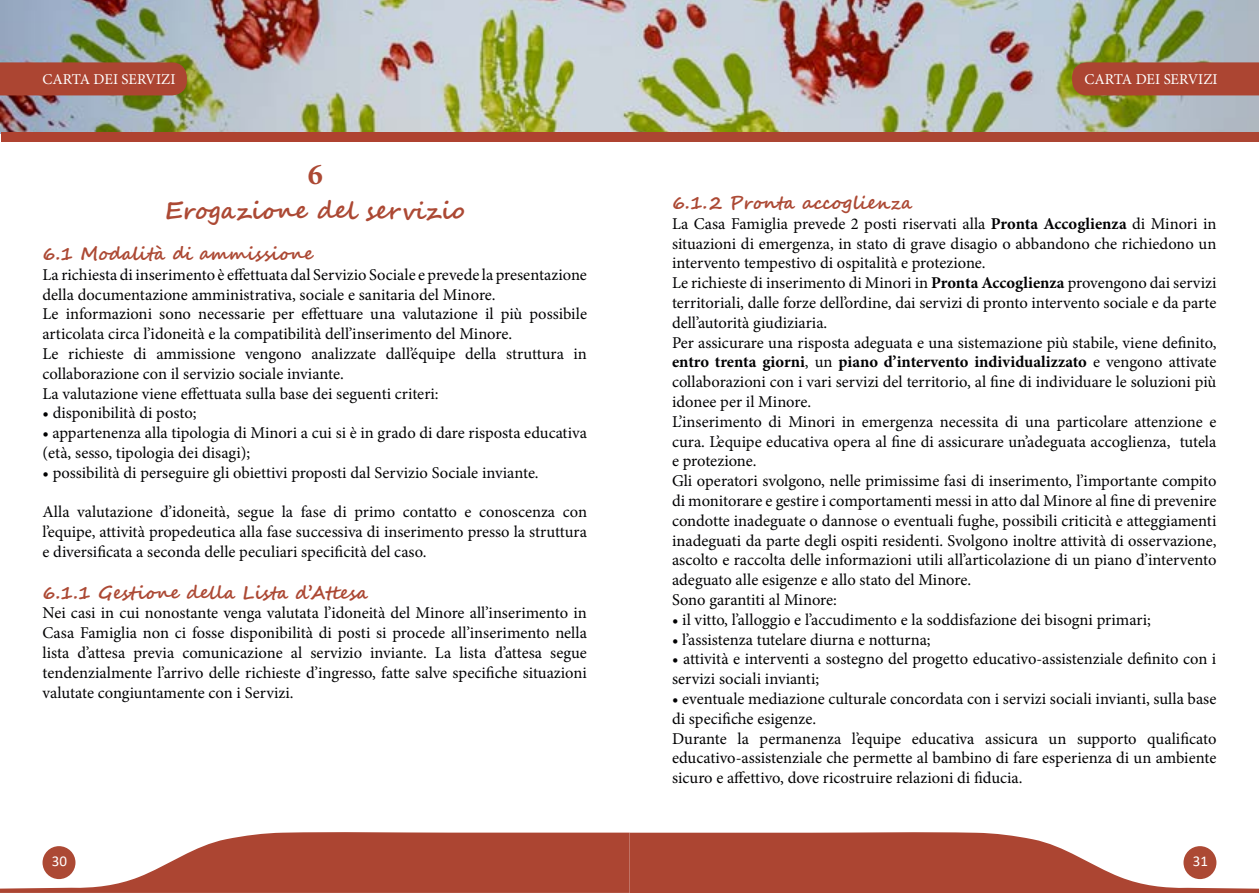
<style>
.page{position:relative;width:1259px;height:893px;background:#fff}
.page>*{position:absolute;margin:0;border:0;box-sizing:border-box;transform-origin:0 0}
.t1{font:700 30px "Minion Pro";color:#ac4934}
.t2{font:700 24px "Segoe Script";color:#ac4934}
.t3{font:700 18px "Segoe Script";color:#ac4934}
.t4{font:16.5px/19.8px "Minion Pro";color:#020203}
.t5{font:15px "Minion Pro";color:#fff}
.t6{font:15px "Calibri";color:#fff}
.s1{font-weight:700}
</style>
<div class="page">
<svg style="left:0;top:832px;width:1259px;height:61px"></svg>
<div style="left:43px;top:846px;width:32px;height:33px;background:#ac4934;border-radius:50%"></div>
<div style="left:1183px;top:846px;width:33px;height:33px;background:#ac4934;border-radius:50%"></div>
<img style="left:0;top:0;width:1259px;height:134px">
<div style="left:1px;top:133px;width:628px;height:9px;background:#af4230"></div>
<div style="left:630px;top:133px;width:629px;height:9px;background:#ac4532"></div>
<div style="left:0;top:62px;width:187px;height:33px;background:#ac4532"></div>
<div style="left:1072px;top:62px;width:187px;height:33px;background:#ac4532"></div>
<p class="t5" style="left:43px;top:69px;width:134px">CARTA DEI SERVIZI</p>
<p class="t5" style="left:1084px;top:69px;width:134px">CARTA DEI SERVIZI</p>
<h1 class="t1" style="left:308px;top:154px;width:16px">6</h1>
<h2 class="t2" style="left:165px;top:191px;width:301px">Erogazione del servizio</h2>
<p class="t3" style="left:43px;top:239px;width:272px">6.1 Modalità di ammissione</p>
<p class="t4" style="left:43px;top:265px;width:546px">La richiesta di inserimento è effettuata dal Servizio Sociale e prevede la presentazione della documentazione amministrativa, sociale e sanitaria del Minore.<br>Le informazioni sono necessarie per effettuare una valutazione il più possibile articolata circa l’idoneità e la compatibilità dell’inserimento del Minore.<br>Le richieste di ammissione vengono analizzate dall’équipe della struttura in collaborazione con il servizio sociale inviante.<br>La valutazione viene effettuata sulla base dei seguenti criteri:</p>
<p class="t4" style="left:43px;top:403px;width:156px">• disponibilità di posto;</p>
<p class="t4" style="left:43px;top:423px;width:546px">• appartenenza alla tipologia di Minori a cui si è in grado di dare risposta educativa (età, sesso, tipologia dei disagi);</p>
<p class="t4" style="left:43px;top:463px;width:498px">• possibilità di perseguire gli obiettivi proposti dal Servizio Sociale inviante.</p>
<p class="t4" style="left:43px;top:502px;width:546px;text-align:justify">Alla valutazione d’idoneità, segue la fase di primo contatto e conoscenza con l’equipe, attività propedeutica alla fase successiva di inserimento presso la struttura e diversificata a seconda delle peculiari specificità del caso.</p>
<p class="t3" style="left:43px;top:578px;width:327px">6.1.1 Gestione della Lista d’Attesa</p>
<p class="t4" style="left:43px;top:603px;width:546px;text-align:justify">Nei casi in cui nonostante venga valutata l’idoneità del Minore all’inserimento in Casa Famiglia non ci fosse disponibilità di posti si procede all’inserimento nella lista d’attesa previa comunicazione al servizio inviante. La lista d’attesa segue tendenzialmente l’arrivo delle richieste d’ingresso, fatte salve specifiche situazioni valutate congiuntamente con i Servizi.</p>
<p class="t3" style="left:672px;top:188px;width:242px">6.1.2 Pronta accoglienza</p>
<p class="t4" style="left:672px;top:214px;width:546px">La Casa Famiglia prevede 2 posti riservati alla <span class="s1">Pronta Accoglienza</span> di Minori in situazioni di emergenza, in stato di grave disagio o abbandono che richiedono un intervento tempestivo di ospitalità e protezione.<br>Le richieste di inserimento di Minori in <span class="s1">Pronta Accoglienza</span> provengono dai servizi territoriali, dalle forze dell’ordine, dai servizi di pronto intervento sociale e da parte dell’autorità giudiziaria.<br>Per assicurare una risposta adeguata e una sistemazione più stabile, viene definito, <span class="s1">entro trenta giorni</span>, un <span class="s1">piano d’intervento individualizzato</span> e vengono attivate collaborazioni con i vari servizi del territorio, al fine di individuare le soluzioni più idonee per il Minore.<br>L’inserimento di Minori in emergenza necessita di una particolare attenzione e cura. L’equipe educativa opera al fine di assicurare un’adeguata accoglienza, tutela e protezione.<br>Gli operatori svolgono, nelle primissime fasi di inserimento, l’importante compito di monitorare e gestire i comportamenti messi in atto dal Minore al fine di prevenire condotte inadeguate o dannose o eventuali fughe, possibili criticità e atteggiamenti inadeguati da parte degli ospiti residenti. Svolgono inoltre attività di osservazione, ascolto e raccolta delle informazioni utili all’articolazione di un piano d’intervento adeguato alle esigenze e allo stato del Minore.<br>Sono garantiti al Minore:</p>
<p class="t4" style="left:672px;top:610px;width:480px">• il vitto, l’alloggio e l’accudimento e la soddisfazione dei bisogni primari;</p>
<p class="t4" style="left:672px;top:630px;width:260px">• l’assistenza tutelare diurna e notturna;</p>
<p class="t4" style="left:672px;top:649px;width:546px">• attività e interventi a sostegno del progetto educativo-assistenziale definito con i servizi sociali invianti;</p>
<p class="t4" style="left:672px;top:689px;width:546px">• eventuale mediazione culturale concordata con i servizi sociali invianti, sulla base di specifiche esigenze.<br>Durante la permanenza l’equipe educativa assicura un supporto qualificato educativo-assistenziale che permette al bambino di fare esperienza di un ambiente sicuro e affettivo, dove ricostruire relazioni di fiducia.</p>
<p class="t6" style="left:52px;top:850px;width:17px">30</p>
<p class="t6" style="left:1192px;top:851px;width:17px">31</p>
</div>
